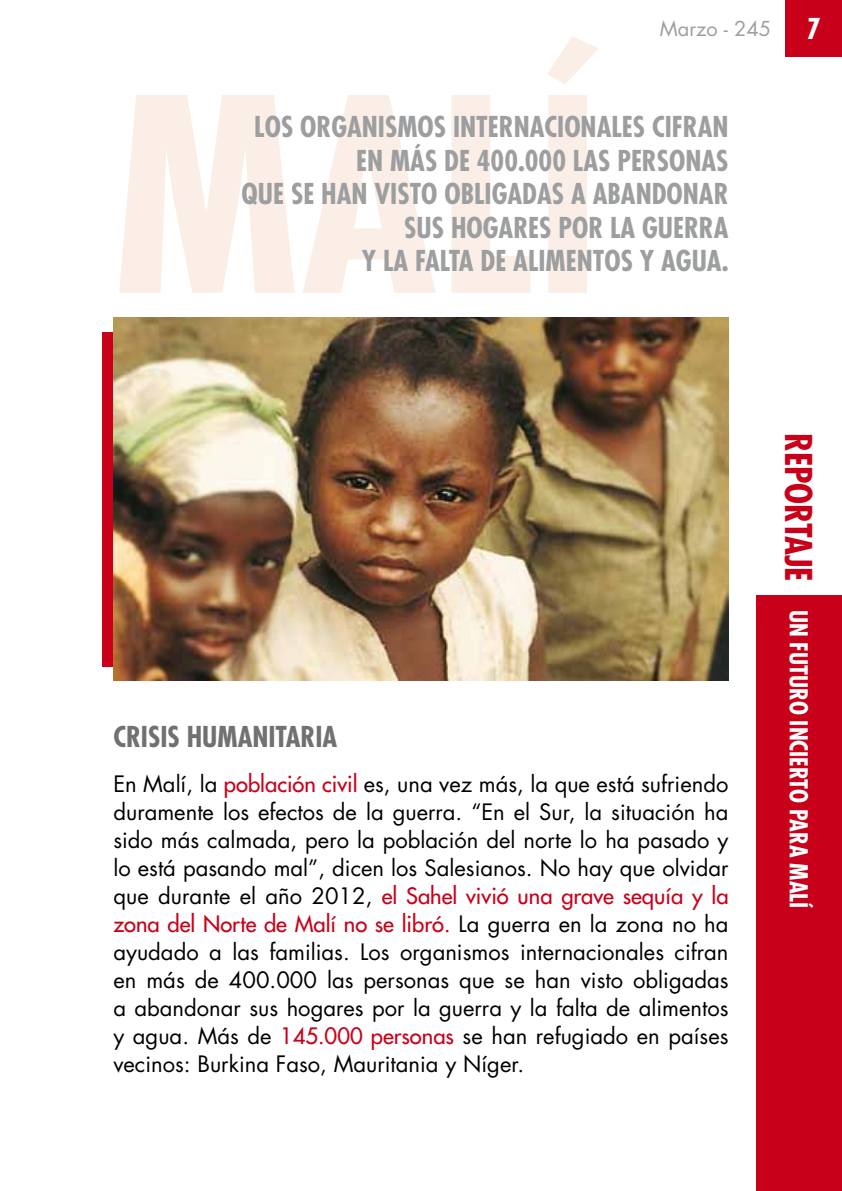
<style>
.page{position:relative;width:842px;height:1191px;background:#fff}
.page>*{position:absolute;margin:0;border:0;box-sizing:border-box;transform-origin:0 0}
.t1{font:700 condensed 36px "Futura";color:#c90019}
.t2{font:700 condensed 28px "Futura";color:#9c9e9f}
.t3{font:700 condensed 28px "Futura";color:#707172}
.t4{font:700 condensed 28px "Futura";color:#fff}
.t5{font:700 condensed 24px "Futura";color:#fff}
.t6{font:22px/28px "Futura";color:#000;text-align:justify}
.t7{font:20px "Futura";color:#9c9e9f}
.s1{color:#c90019}
</style>
<div class="page">
<div style="left:785px;top:0;width:57px;height:57px;background:#c90019"></div>
<div style="left:757px;top:595px;width:85px;height:596px;background:#c90019"></div>
<svg style="left:119px;top:36px;width:479px;height:257px"></svg>
<div style="left:102px;top:332px;width:23px;height:334px;background:#c90019"></div>
<img style="left:113px;top:317px;width:615px;height:363px">
<p class="t7" style="left:660px;top:16px;width:113px">Marzo - 245</p>
<p class="t4" style="left:807px;top:12px;width:15px">7</p>
<p class="t2" style="left:254px;top:109px;width:62px">LOS ORGANISMOS</p>
<p class="t2" style="left:453px;top:109px;width:14px">INTERNACIONALES</p>
<p class="t2" style="left:652px;top:109px;width:14px">CIFRAN</p>
<p class="t2" style="left:356px;top:143px;width:276px">EN MÁS DE 400.000 LAS PERSONAS</p>
<p class="t2" style="left:242px;top:176px;width:15px">QUE</p>
<p class="t2" style="left:291px;top:176px;width:46px">SE HAN</p>
<p class="t2" style="left:374px;top:176px;width:14px">VISTO</p>
<p class="t2" style="left:444px;top:176px;width:15px">OBLIGADAS</p>
<p class="t2" style="left:571px;top:176px;width:38px">A ABANDONAR</p>
<p class="t2" style="left:404px;top:210px;width:62px">SUS HOGARES</p>
<p class="t2" style="left:558px;top:210px;width:16px">POR</p>
<p class="t2" style="left:610px;top:210px;width:48px">LA GUERRA</p>
<p class="t2" style="left:362px;top:244px;width:66px">YLA FALTA</p>
<p class="t2" style="left:480px;top:244px;width:47px">DE ALIMENTOS</p>
<p class="t2" style="left:640px;top:244px;width:38px">Y AGUA</p>
<p class="t2" style="left:722px;top:244px;width:8px">.</p>
<p class="t3" style="left:113px;top:719px;width:24px">CRISIS</p>
<p class="t3" style="left:187px;top:719px;width:15px">HUMANITARIA</p>
<p class="t6" style="left:113px;top:770px;width:617px">En Malí, la <span class="s1">población civil</span> es, una vez más, la que está sufriendo duramente los efectos de la guerra. “En el Sur, la situación ha sido más calmada, pero la población del norte lo ha pasado y lo está pasando mal”, dicen los Salesianos. No hay que olvidar que durante el año 2012, <span class="s1">el Sahel vivió una grave sequía y la zona del Norte de Malí no se libró.</span> La guerra en la zona no ha ayudado a las familias. Los organismos internacionales cifran en más de 400.000 las personas que se han visto obligadas a abandonar sus hogares por la guerra y la falta de alimentos y agua. Más de <span class="s1">145.000 personas</span> se han refugiado en países vecinos: Burkina Faso, Mauritania y Níger.</p>
<h1 class="t1" style="left:821px;top:433px;width:150px;rotate:90deg">REPORTAJE</h1>
<p class="t5" style="left:814px;top:609px;width:300px;rotate:90deg">UN FUTURO INCIERTO PARA MALÍ</p>
</div>
